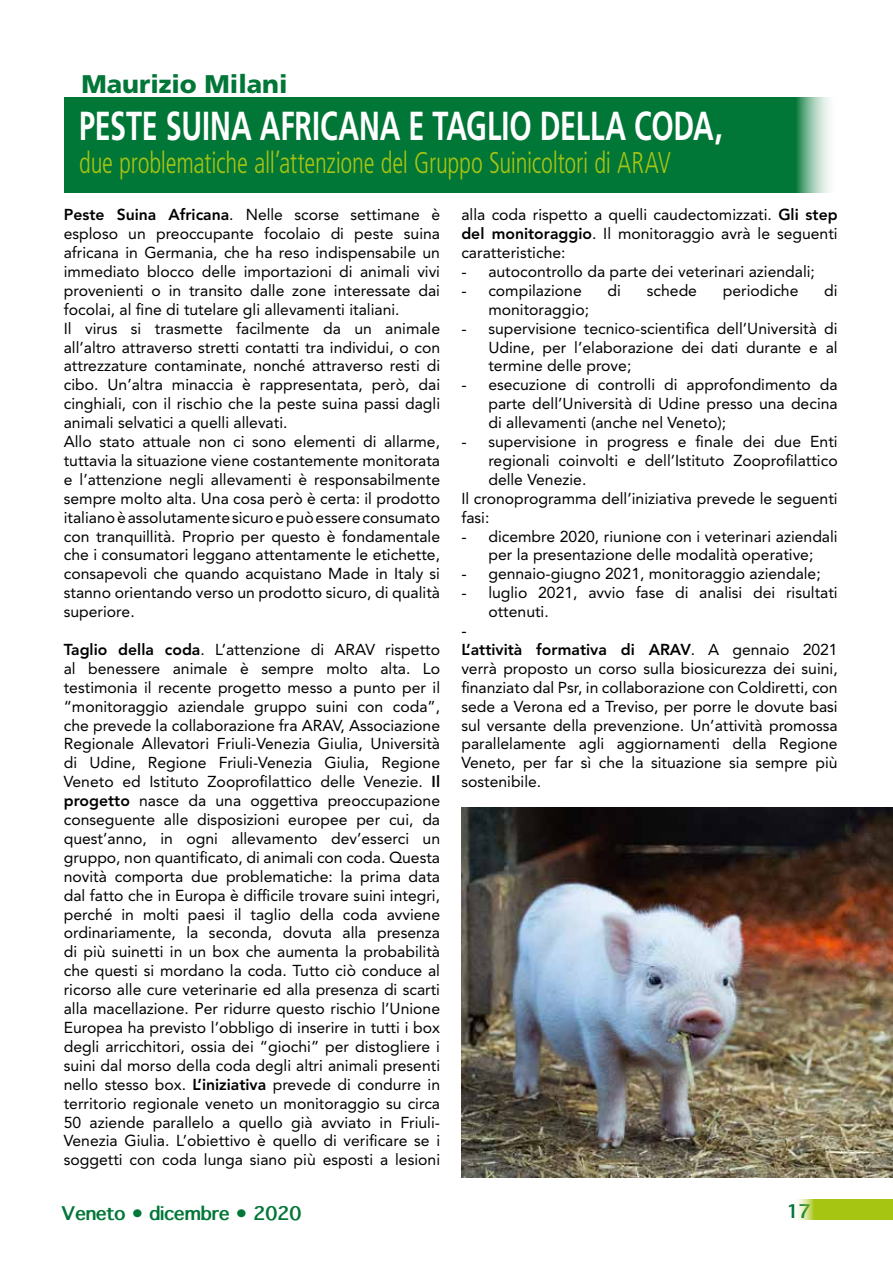
<style>
.page{position:relative;width:893px;height:1263px;background:#fff}
.page>*{position:absolute;margin:0;border:0;box-sizing:border-box;transform-origin:0 0}
.t1{font:700 40.5px "Frutiger";letter-spacing:-.005em;color:#fff;scale:.71 1}
.t2{font:300 condensed 30px "Frutiger";letter-spacing:-.01em;color:#a6c412;scale:.85 1}
.t3{font:900 25.5px "Frutiger";color:#007637}
.t4{font:700 18px "Thonburi";color:#007637}
.t5{font:15.75px/18.9px "Avenir";color:#000;text-align:justify}
.t6{font:15.75px "Times New Roman";color:#000}
.s1{font-weight:800}
.s2{font-family:"Times New Roman"}
</style>
<div class="page">
<svg style="left:797px;top:1199px;width:96px;height:21px;background:#afca2a"></svg>
<div style="left:64px;top:97px;width:774px;height:96px;background:#007637"></div>
<img style="left:461px;top:808px;width:432px;height:370px">
<h3 class="t3" style="left:81px;top:68px;width:208px">Maurizio Milani</h3>
<h1 class="t1" style="left:79px;top:102px;width:908px">PESTE SUINA AFRICANA E TAGLIO DELLA CODA,</h1>
<h2 class="t2" style="left:79px;top:146px;width:698px">due problematiche all’attenzione del Gruppo Suinicoltori di ARAV</h2>
<p class="t5" style="left:64px;top:205px;width:378px;text-align:left"><span class="s1">Peste Suina Africana</span>. Nelle scorse settimane è esploso un preoccupante focolaio di peste suina africana in Germania, che ha reso indispensabile un immediato blocco delle importazioni di animali vivi provenienti o in transito dalle zone interessate dai focolai, al fine di tutelare gli allevamenti italiani.<br>Il virus si trasmette facilmente da un animale all’altro attraverso stretti contatti tra individui, o con attrezzature contaminate, nonché attraverso resti di cibo. Un’altra minaccia è rappresentata, però, dai cinghiali, con il rischio che la peste suina passi dagli animali selvatici a quelli allevati.<br>Allo stato attuale non ci sono elementi di allarme, tuttavia la situazione viene costantemente monitorata e l’attenzione negli allevamenti è responsabilmente sempre molto alta. Una cosa però è certa: il prodotto italiano è assolutamente sicuro e può essere consumato con tranquillità. Proprio per questo è fondamentale che i consumatori leggano attentamente le etichette, consapevoli che quando acquistano Made in Italy si stanno orientando verso un prodotto sicuro, di qualità superiore.</p>
<p class="t5" style="left:64px;top:640px;width:378px"><span class="s1">Taglio della coda</span>. L’attenzione di ARAV rispetto al benessere animale è sempre molto alta. Lo testimonia il recente progetto messo a punto per il “monitoraggio aziendale gruppo suini con coda”, che prevede la collaborazione fra ARAV, Associazione Regionale Allevatori Friuli-Venezia Giulia, Università di Udine, Regione Friuli-Venezia Giulia, Regione Veneto ed Istituto Zooprofilattico delle Venezie. <span class="s1">Il progetto</span> nasce da una oggettiva preoccupazione conseguente alle disposizioni europee per cui, da quest’anno, in ogni allevamento dev’esserci un gruppo, non quantificato, di animali con coda. Questa novità comporta due problematiche: la prima data dal fatto che in Europa è difficile trovare suini integri, perché in molti paesi il taglio della coda avviene ordinariamente, la seconda, dovuta alla presenza di più suinetti in un box che aumenta la probabilità che questi si mordano la coda. Tutto ciò conduce al ricorso alle cure veterinarie ed alla presenza di scarti alla macellazione. Per ridurre questo rischio l’Unione Europea ha previsto l’obbligo di inserire in tutti i box degli arricchitori, ossia dei “giochi” per distogliere i suini dal morso della coda degli altri animali presenti nello stesso box. <span class="s1">L’iniziativa</span> prevede di condurre in territorio regionale veneto un monitoraggio su circa 50 aziende parallelo a quello già avviato in Friuli-Venezia Giulia. L’obiettivo è quello di verificare se i soggetti con coda lunga siano più esposti a lesioni</p>
<p class="t5" style="left:461px;top:205px;width:378px">alla coda rispetto a quelli caudectomizzati. <span class="s1">Gli step del monitoraggio</span>. Il monitoraggio avrà le seguenti caratteristiche:</p>
<p class="t5" style="left:461px;top:262px;width:355px"><span class="s2">-</span> autocontrollo da parte dei veterinari aziendali;</p>
<p class="t5" style="left:461px;top:281px;width:122px"><span class="s2">-</span> compilazione</p>
<p class="t5" style="left:608px;top:281px;width:15px">di</p>
<p class="t5" style="left:647px;top:281px;width:52px">schede</p>
<p class="t5" style="left:723px;top:281px;width:77px">periodiche</p>
<p class="t5" style="left:824px;top:281px;width:15px">di</p>
<p class="t5" style="left:488px;top:300px;width:102px">monitoraggio;</p>
<p class="t5" style="left:488px;top:319px;width:351px;text-indent:-27px"><span class="s2">-</span> supervisione tecnico-scientifica dell’Università di Udine, per l’elaborazione dei dati durante e al termine delle prove;</p>
<p class="t5" style="left:488px;top:375px;width:351px;text-indent:-27px"><span class="s2">-</span> esecuzione di controlli di approfondimento da parte dell’Università di Udine presso una decina di allevamenti (anche nel Veneto);</p>
<p class="t5" style="left:461px;top:432px;width:378px"><span class="s2">-</span> supervisione in progress e finale dei due Enti</p>
<p class="t5" style="left:488px;top:451px;width:351px">regionali coinvolti e dell’Istituto Zooprofilattico</p>
<p class="t5" style="left:488px;top:470px;width:100px">delle Venezie.</p>
<p class="t5" style="left:461px;top:489px;width:378px">Il cronoprogramma dell’iniziativa prevede le seguenti</p>
<p class="t5" style="left:461px;top:508px;width:30px">fasi:</p>
<p class="t5" style="left:461px;top:527px;width:378px;text-align:center"><span class="s2">-</span> dicembre 2020, riunione con i veterinari aziendali per la presentazione delle modalità operative;</p>
<p class="t5" style="left:461px;top:564px;width:361px"><span class="s2">-</span> gennaio-giugno 2021, monitoraggio aziendale;</p>
<p class="t5" style="left:488px;top:583px;width:351px;text-indent:-27px"><span class="s2">-</span> luglio 2021, avvio fase di analisi dei risultati ottenuti.</p>
<p class="t6" style="left:461px;top:620px;width:7px">-</p>
<p class="t5" style="left:461px;top:640px;width:378px"><span class="s1">L’attività formativa di ARAV</span>. A gennaio 2021 verrà proposto un corso sulla biosicurezza dei suini, finanziato dal Psr, in collaborazione con Coldiretti, con sede a Verona ed a Treviso, per porre le dovute basi sul versante della prevenzione. Un’attività promossa parallelamente agli aggiornamenti della Regione Veneto, per far sì che la situazione sia sempre più sostenibile.</p>
<p class="t4" style="left:62px;top:1203px;width:241px">Veneto • dicembre • 2020</p>
<p class="t4" style="left:787px;top:1201px;width:25px">17</p>
</div>
